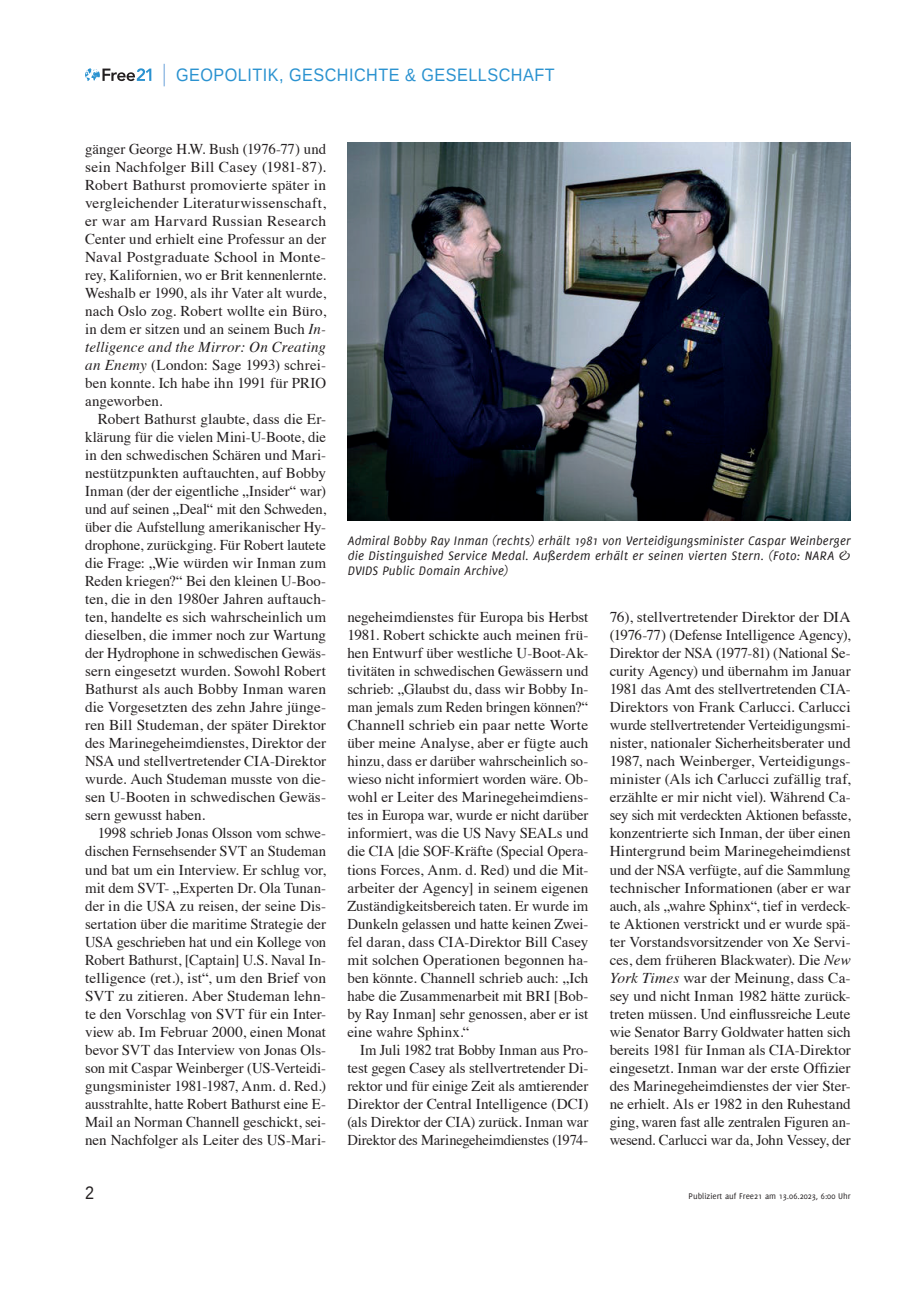
<style>
.page{position:relative;width:906px;height:1289px;background:#fff}
.page>*{position:absolute;margin:0;border:0;box-sizing:border-box;transform-origin:0 0}
.t1{font:18px "Liberation Sans";letter-spacing:.03em;color:#2a92d0;scale:.9 1}
.t2{font:18px "Liberation Sans";color:#231f20;scale:.9 1}
.t3{font:15px/18px "Times";letter-spacing:-.005em;color:#231f20;text-align:justify}
.t4{font:italic 13.5px/15px "Delicious";letter-spacing:.015em;color:#231f20;text-align:justify}
.t5{font:9px "Delicious";color:#231f20}
.s1{font-style:italic}
</style>
<div class="page">
<svg style="left:85px;top:68px;width:66px;height:13px"></svg>
<hr style="left:163px;top:64px;width:2px;height:22px;background:#9abfe5">
<img style="left:347px;top:142px;width:503px;height:378px">
<p class="t1" style="left:176px;top:63px;width:422px">GEOPOLITIK, GESCHICHTE &amp; GESELLSCHAFT</p>
<p class="t3" style="left:85px;top:139px;width:242px">gänger George H.W. Bush (1976-77) und sein Nachfolger Bill Casey (1981-87).<br>Robert Bathurst promovierte später in vergleichender Literaturwissenschaft, er war am Harvard Russian Research Center und erhielt eine Professur an der Naval Postgraduate School in Monte&shy;rey, Kalifornien, wo er Brit kennenlernte.<br>Weshalb er 1990, als ihr Vater alt wurde, nach Oslo zog. Robert wollte ein Büro, in dem er sitzen und an seinem Buch <span class="s1">In&shy;telligence and the Mirror: On Creating an Enemy</span> (London: Sage 1993) schrei&shy;ben konnte. Ich habe ihn 1991 für PRIO angeworben.</p>
<p class="t3" style="left:85px;top:409px;width:242px;text-indent:13px">Robert Bathurst glaubte, dass die Er&shy;klärung für die vielen Mini-U-Boote, die in den schwedischen Schären und Mari&shy;nestützpunkten auftauchten, auf Bobby Inman (der der eigentliche „Insider“ war) und auf seinen „Deal“ mit den Schweden, über die Aufstellung amerikanischer Hy&shy;drophone, zurückging. Für Robert lautete die Frage: „Wie würden wir Inman zum Reden kriegen?“ Bei den kleinen U-Boo&shy;ten, die in den 1980er Jahren auftauch&shy;ten, handelte es sich wahrscheinlich um dieselben, die immer noch zur Wartung der Hydrophone in schwedischen Gewäs&shy;sern eingesetzt wurden. Sowohl Robert Bathurst als auch Bobby Inman waren die Vorgesetzten des zehn Jahre jünge&shy;ren Bill Studeman, der später Direktor des Marinegeheimdienstes, Direktor der NSA und stellvertretender CIA-Direktor wurde. Auch Studeman musste von die&shy;sen U-Booten in schwedischen Gewäs&shy;sern gewusst haben.</p>
<p class="t3" style="left:85px;top:823px;width:242px;text-indent:13px">1998 schrieb Jonas Olsson vom schwe&shy;dischen Fernsehsender SVT an Studeman und bat um ein Interview. Er schlug vor, mit dem SVT- „Experten Dr. Ola Tunan&shy;der in die USA zu reisen, der seine Dis&shy;sertation über die maritime Strategie der USA geschrieben hat und ein Kollege von Robert Bathurst, [Captain] U.S. Naval In&shy;telligence (ret.), ist“, um den Brief von SVT zu zitieren. Aber Studeman lehn&shy;te den Vorschlag von SVT für ein Inter&shy;view ab. Im Februar 2000, einen Monat bevor SVT das Interview von Jonas Ols&shy;son mit Caspar Weinberger (US-Verteidi&shy;gungsminister 1981-1987, Anm. d. Red.) ausstrahlte, hatte Robert Bathurst eine E-Mail an Norman Channell geschickt, sei&shy;nen Nachfolger als Leiter des US-Mari-</p>
<p class="t4" style="left:348px;top:533px;width:504px">Admiral Bobby Ray Inman (rechts) erhält 1981 von Verteidigungsminister Caspar Weinberger die Distinguished Service Medal. Außerdem erhält er seinen vierten Stern. (Foto: NARA &amp; DVIDS Public Domain Archive)</p>
<p class="t3" style="left:347px;top:607px;width:242px">negeheimdienstes für Europa bis Herbst 1981. Robert schickte auch meinen frü&shy;hen Entwurf über westliche U-Boot-Ak&shy;tivitäten in schwedischen Gewässern und schrieb: „Glaubst du, dass wir Bobby In&shy;man jemals zum Reden bringen können?“ Channell schrieb ein paar nette Worte über meine Analyse, aber er fügte auch hinzu, dass er darüber wahrscheinlich so&shy;wieso nicht informiert worden wäre. Ob&shy;wohl er Leiter des Marinegeheimdiens&shy;tes in Europa war, wurde er nicht darüber informiert, was die US Navy SEALs und die CIA [die SOF-Kräfte (Special Opera&shy;tions Forces, Anm. d. Red) und die Mit&shy;arbeiter der Agency] in seinem eigenen Zuständigkeitsbereich taten. Er wurde im Dunkeln gelassen und hatte keinen Zwei&shy;fel daran, dass CIA-Direktor Bill Casey mit solchen Operationen begonnen ha&shy;ben könnte. Channell schrieb auch: „Ich habe die Zusammenarbeit mit BRI [Bob&shy;by Ray Inman] sehr genossen, aber er ist eine wahre Sphinx.“</p>
<p class="t3" style="left:347px;top:1039px;width:242px;text-indent:13px">Im Juli 1982 trat Bobby Inman aus Pro&shy;test gegen Casey als stellvertretender Di&shy;rektor und für einige Zeit als amtierender Direktor der Central Intelligence (DCI) (als Direktor der CIA) zurück. Inman war Direktor des Marinegeheimdienstes (1974-</p>
<p class="t3" style="left:609px;top:607px;width:242px">76), stellvertretender Direktor der DIA (1976-77) (Defense Intelligence Agency), Direktor der NSA (1977-81) (National Se&shy;curity Agency) und übernahm im Januar 1981 das Amt des stellvertretenden CIA-Direktors von Frank Carlucci. Carlucci wurde stellvertretender Verteidigungsmi&shy;nister, nationaler Sicherheitsberater und 1987, nach Weinberger, Verteidigungs&shy;minister (Als ich Carlucci zufällig traf, erzählte er mir nicht viel). Während Ca&shy;sey sich mit verdeckten Aktionen befasste, konzentrierte sich Inman, der über einen Hintergrund beim Marinegeheimdienst und der NSA verfügte, auf die Sammlung technischer Informationen (aber er war auch, als „wahre Sphinx“, tief in verdeck&shy;te Aktionen verstrickt und er wurde spä&shy;ter Vorstandsvorsitzender von Xe Servi&shy;ces, dem früheren Blackwater). Die <span class="s1">New York Times</span> war der Meinung, dass Ca&shy;sey und nicht Inman 1982 hätte zurück&shy;treten müssen. Und einflussreiche Leute wie Senator Barry Goldwater hatten sich bereits 1981 für Inman als CIA-Direktor eingesetzt. Inman war der erste Offizier des Marinegeheimdienstes der vier Ster&shy;ne erhielt. Als er 1982 in den Ruhestand ging, waren fast alle zentralen Figuren an&shy;wesend. Carlucci war da, John Vessey, der</p>
<p class="t2" style="left:85px;top:1180px;width:12px">2</p>
<p class="t5" style="left:688px;top:1190px;width:163px">Publiziert auf Free21 am 13.06.2023, 6:00 Uhr</p>
</div>
